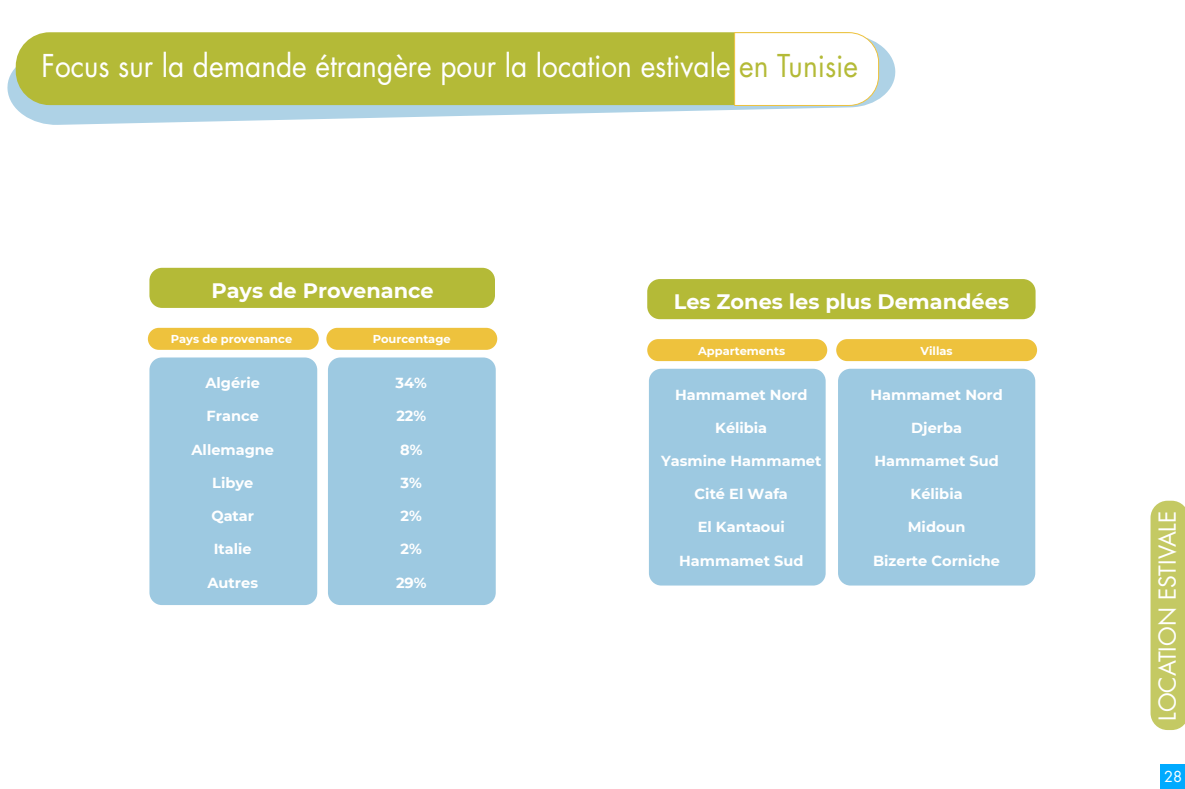
<style>
.page{position:relative;width:1185px;height:789px;background:#fff}
.page>*{position:absolute;margin:0;border:0;box-sizing:border-box;transform-origin:0 0}
.t1{font:30.6px "Futura LT";color:#fff;scale:.92 1}
.t2{font:22.8px "Futura LT";color:#fff}
.t3{font:700 20.92px "Montserrat";color:#fff}
.t4{font:14.7px "Futura LT";color:#fff}
.t5{font:700 14.55px "Montserrat";color:#fff}
.t6{font:700 11.48px "Montserrat";color:#fff}
.s1{color:#b4ba37}
</style>
<div class="page">
<div style="left:149px;top:268px;width:346px;height:40px;background:#b4ba37;border-radius:13px"></div>
<div style="left:1151px;top:500px;width:34px;height:229px;background:#c4c963"></div>
<svg style="left:7px;top:35px;width:888px;height:90px;fill:#aed2e6"></svg>
<div style="left:16px;top:32px;width:863px;height:73px;background:#b4ba37;border-radius:34px"></div>
<div style="left:1160px;top:764px;width:25px;height:24px;background:#0af"></div>
<svg style="left:734px;top:32px;width:145px;height:74px;background:#fcfbf6"></svg>
<div style="left:149px;top:357px;width:168px;height:247px;background:#9dc9e1;border-radius:12px"></div>
<div style="left:148px;top:328px;width:171px;height:22px;background:#eec23d;border-radius:11px"></div>
<div style="left:328px;top:357px;width:168px;height:247px;background:#9dc9e1;border-radius:12px"></div>
<div style="left:326px;top:328px;width:171px;height:22px;background:#eec23d;border-radius:11px"></div>
<div style="left:647px;top:279px;width:389px;height:40px;background:#b4ba37;border-radius:13px"></div>
<div style="left:649px;top:368px;width:177px;height:217px;background:#9dc9e1;border-radius:12px"></div>
<div style="left:647px;top:339px;width:180px;height:22px;background:#eec23d;border-radius:11px"></div>
<div style="left:838px;top:368px;width:197px;height:217px;background:#9dc9e1;border-radius:12px"></div>
<div style="left:836px;top:339px;width:201px;height:22px;background:#eec23d;border-radius:11px"></div>
<h1 class="t1" style="left:42px;top:46px;width:889px">Focus sur la demande étrangère pour la location estivale <span class="s1">en Tunisie</span></h1>
<h3 class="t3" style="left:211px;top:278px;width:224px">Pays de Provenance</h3>
<p class="t6" style="left:171px;top:333px;width:123px">Pays de provenance</p>
<p class="t5" style="left:205px;top:375px;width:56px">Algérie</p>
<p class="t5" style="left:207px;top:408px;width:54px">France</p>
<p class="t5" style="left:192px;top:441px;width:84px">Allemagne</p>
<p class="t5" style="left:212px;top:474px;width:43px">Libye</p>
<p class="t5" style="left:211px;top:508px;width:44px">Qatar</p>
<p class="t5" style="left:214px;top:541px;width:39px">Italie</p>
<p class="t5" style="left:208px;top:574px;width:52px">Autres</p>
<p class="t6" style="left:373px;top:333px;width:79px">Pourcentage</p>
<p class="t5" style="left:396px;top:375px;width:33px">34%</p>
<p class="t5" style="left:396px;top:408px;width:31px">22%</p>
<p class="t5" style="left:400px;top:441px;width:24px">8%</p>
<p class="t5" style="left:401px;top:474px;width:23px">3%</p>
<p class="t5" style="left:401px;top:508px;width:23px">2%</p>
<p class="t5" style="left:401px;top:541px;width:23px">2%</p>
<p class="t5" style="left:396px;top:574px;width:32px">29%</p>
<h3 class="t3" style="left:674px;top:290px;width:337px">Les Zones les plus Demandées</h3>
<p class="t6" style="left:698px;top:344px;width:89px">Appartements</p>
<p class="t5" style="left:675px;top:386px;width:134px">Hammamet Nord</p>
<p class="t5" style="left:715px;top:419px;width:54px">Kélibia</p>
<p class="t5" style="left:661px;top:452px;width:162px">Yasmine Hammamet</p>
<p class="t5" style="left:695px;top:486px;width:95px">Cité El Wafa</p>
<p class="t5" style="left:698px;top:519px;width:89px">El Kantaoui</p>
<p class="t5" style="left:679px;top:552px;width:126px">Hammamet Sud</p>
<p class="t6" style="left:921px;top:344px;width:34px">Villas</p>
<p class="t5" style="left:870px;top:386px;width:134px">Hammamet Nord</p>
<p class="t5" style="left:911px;top:419px;width:52px">Djerba</p>
<p class="t5" style="left:875px;top:452px;width:126px">Hammamet Sud</p>
<p class="t5" style="left:911px;top:486px;width:54px">Kélibia</p>
<p class="t5" style="left:908px;top:519px;width:59px">Midoun</p>
<p class="t5" style="left:873px;top:552px;width:128px">Bizerte Corniche</p>
<h2 class="t2" style="left:1153px;top:720px;width:211px;rotate:-90deg">LOCATION ESTIVALE</h2>
<p class="t4" style="left:1164px;top:766px;width:20px">28</p>
</div>
